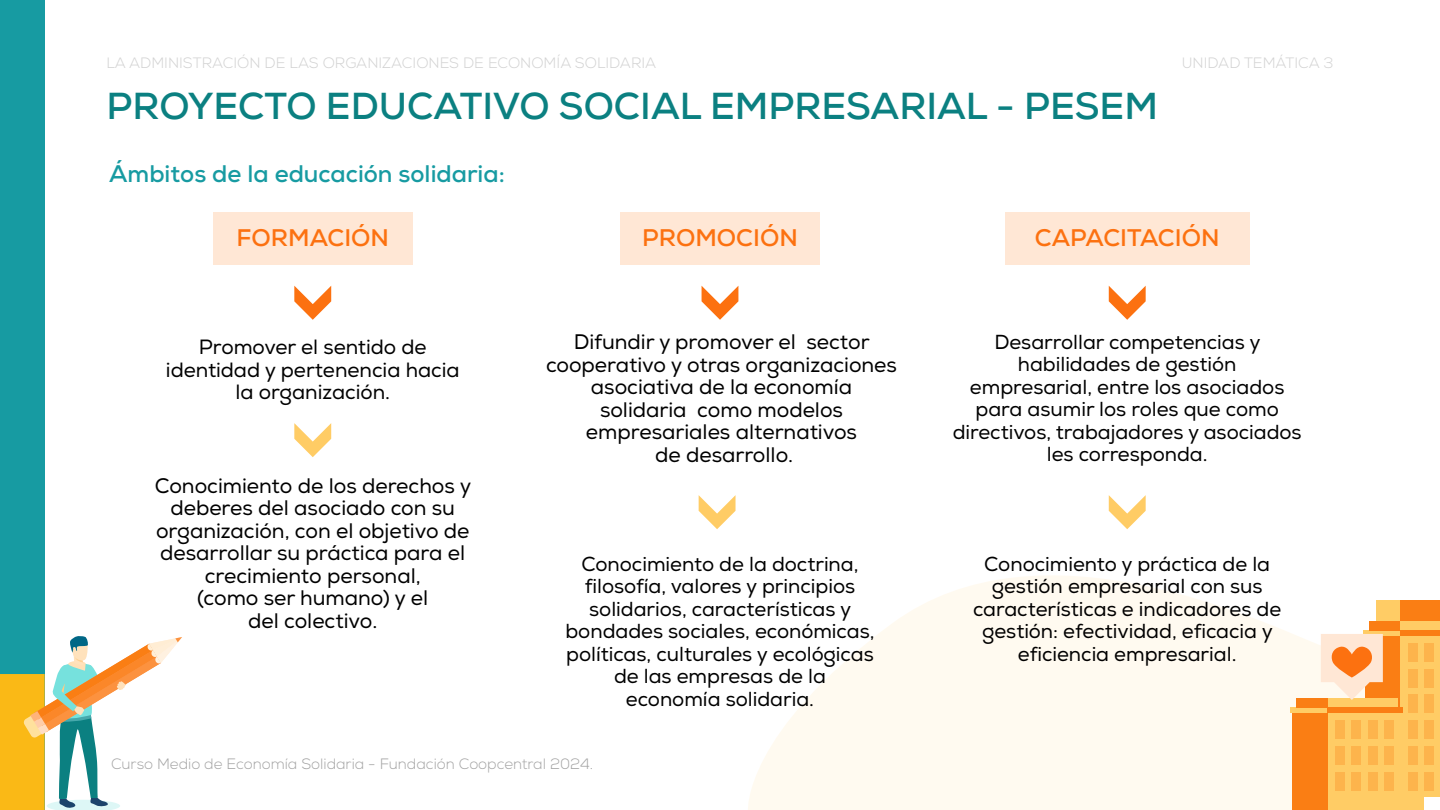
<style>
.page{position:relative;width:1440px;height:810px;background:#fff}
.page>*{position:absolute;margin:0;border:0;box-sizing:border-box;transform-origin:0 0}
.t1{font:700 37.5px "Nexa";color:#0b8081}
.t2{font:700 24px "Nexa";color:#179ba2}
.t3{font:700 24px "Nexa";color:#fc7110}
.t4{font:21px/22.5px "Nexa";color:#000;text-align:center}
.t5{font:20.62px/22.5px "Nexa";color:#000;text-align:center}
.t6{font:20.25px/22.5px "Nexa";color:#000;text-align:center}
.t7{font:300 15px "Nexa";color:#d1d1d1}
.t8{font:300 15px "Nexa";color:#a2a2a2}
</style>
<div class="page">
<svg style="left:748px;top:576px;width:692px;height:234px;fill:#fffaf0"></svg>
<svg style="left:294px;top:286px;width:37px;height:34px"></svg>
<svg style="left:294px;top:423px;width:37px;height:34px"></svg>
<svg style="left:699px;top:495px;width:37px;height:34px"></svg>
<svg style="left:1109px;top:495px;width:37px;height:34px"></svg>
<svg style="left:702px;top:286px;width:36px;height:34px"></svg>
<svg style="left:1109px;top:286px;width:37px;height:34px"></svg>
<div style="left:0;top:0;width:45px;height:810px;background:#179ba2"></div>
<div style="left:213px;top:212px;width:199px;height:52px;background:#ffe7d5"></div>
<div style="left:620px;top:212px;width:200px;height:52px;background:#ffe7d5"></div>
<div style="left:1005px;top:212px;width:244px;height:52px;background:#ffe7d5"></div>
<div style="left:1365px;top:636px;width:36px;height:174px;background:#fa7e14"></div>
<div style="left:1363px;top:630px;width:38px;height:6px;background:#ffcc65"></div>
<div style="left:1369px;top:621px;width:32px;height:9px;background:#fa7e14"></div>
<div style="left:1376px;top:601px;width:25px;height:20px;background:#ffcc65"></div>
<div style="left:1401px;top:636px;width:39px;height:174px;background:#ffcc65"></div>
<div style="left:1401px;top:621px;width:39px;height:9px;background:#ffcc65"></div>
<div style="left:1401px;top:601px;width:39px;height:20px;background:#fa7e14"></div>
<div style="left:1401px;top:630px;width:39px;height:6px;background:#fa7e14"></div>
<div style="left:1424px;top:643px;width:10px;height:19px;background:#fdb44c"></div>
<div style="left:1424px;top:669px;width:10px;height:19px;background:#fdb44c"></div>
<div style="left:1424px;top:694px;width:10px;height:19px;background:#fdb44c"></div>
<div style="left:1424px;top:720px;width:10px;height:19px;background:#fdb44c"></div>
<div style="left:1424px;top:746px;width:10px;height:19px;background:#fdb44c"></div>
<div style="left:1424px;top:772px;width:10px;height:19px;background:#fdb44c"></div>
<div style="left:1408px;top:643px;width:10px;height:19px;background:#fdb44c"></div>
<div style="left:1408px;top:669px;width:10px;height:19px;background:#fdb44c"></div>
<div style="left:1408px;top:694px;width:10px;height:19px;background:#fdb44c"></div>
<div style="left:1408px;top:720px;width:10px;height:19px;background:#fdb44c"></div>
<div style="left:1408px;top:746px;width:10px;height:19px;background:#fdb44c"></div>
<div style="left:1408px;top:772px;width:10px;height:19px;background:#fdb44c"></div>
<div style="left:1424px;top:798px;width:16px;height:12px;background:#fff"></div>
<div style="left:1292px;top:713px;width:36px;height:97px;background:#fa7e14"></div>
<div style="left:1290px;top:707px;width:38px;height:6px;background:#ffcc65"></div>
<div style="left:1296px;top:698px;width:32px;height:9px;background:#fa7e14"></div>
<div style="left:1328px;top:713px;width:73px;height:97px;background:#ffcc65"></div>
<div style="left:1328px;top:698px;width:69px;height:9px;background:#ffcc65"></div>
<div style="left:1328px;top:707px;width:75px;height:6px;background:#fa7e14"></div>
<div style="left:1384px;top:720px;width:10px;height:19px;background:#fdb44c"></div>
<div style="left:1384px;top:746px;width:10px;height:19px;background:#fdb44c"></div>
<div style="left:1384px;top:772px;width:10px;height:18px;background:#fdb44c"></div>
<div style="left:1368px;top:720px;width:10px;height:19px;background:#fdb44c"></div>
<div style="left:1368px;top:746px;width:10px;height:19px;background:#fdb44c"></div>
<div style="left:1368px;top:772px;width:10px;height:18px;background:#fdb44c"></div>
<div style="left:1351px;top:720px;width:10px;height:19px;background:#fdb44c"></div>
<div style="left:1351px;top:746px;width:10px;height:19px;background:#fdb44c"></div>
<div style="left:1351px;top:772px;width:10px;height:18px;background:#fdb44c"></div>
<div style="left:1335px;top:720px;width:10px;height:19px;background:#fdb44c"></div>
<div style="left:1335px;top:746px;width:10px;height:19px;background:#fdb44c"></div>
<div style="left:1335px;top:772px;width:10px;height:18px;background:#fdb44c"></div>
<svg style="left:1321px;top:634px;width:62px;height:66px"></svg>
<svg style="left:0;top:636px;width:182px;height:174px"></svg>
<p class="t7" style="left:106px;top:54px;width:551px">LA ADMINISTRACIÓN DE LAS ORGANIZACIONES DE ECONOMÍA SOLIDARIA</p>
<p class="t7" style="left:1182px;top:54px;width:153px">UNIDAD TEMÁTICA 3</p>
<h1 class="t1" style="left:106px;top:82px;width:1053px">PROYECTO EDUCATIVO SOCIAL EMPRESARIAL - PESEM</h1>
<p class="t2" style="left:109px;top:159px;width:397px">Ámbitos de la educación solidaria:</p>
<p class="t3" style="left:236px;top:222px;width:154px">FORMACIÓN</p>
<p class="t3" style="left:642px;top:222px;width:157px">PROMOCIÓN</p>
<p class="t3" style="left:1035px;top:222px;width:186px">CAPACITACIÓN</p>
<p class="t5" style="left:166px;top:336px;width:295px">Promover el sentido de identidad y pertenencia hacia la organización.</p>
<p class="t4" style="left:155px;top:475px;width:318px">Conocimiento de los derechos y deberes del asociado con su organización, con el objetivo de desarrollar su práctica para el crecimiento personal,<br>(como ser humano) y el<br>del colectivo.</p>
<p class="t4" style="left:546px;top:331px;width:353px">Difundir y promover el sector cooperativo y otras organizaciones asociativa de la economía solidaria como modelos empresariales alternativos<br>de desarrollo.</p>
<p class="t6" style="left:953px;top:331px;width:351px">Desarrollar competencias y habilidades de gestión<br>empresarial, entre los asociados para asumir los roles que como directivos, trabajadores y asociados les corresponda.</p>
<p class="t6" style="left:565px;top:553px;width:311px">Conocimiento de la doctrina, filosofía, valores y principios solidarios, características y bondades sociales, económicas, políticas, culturales y ecológicas de las empresas de la economía solidaria.</p>
<p class="t6" style="left:973px;top:553px;width:310px">Conocimiento y práctica de la gestión empresarial con sus características e indicadores de gestión: efectividad, eficacia y eficiencia empresarial.</p>
<p class="t8" style="left:111px;top:755px;width:484px">Curso Medio de Economía Solidaria - Fundación Coopcentral 2024.</p>
</div>
